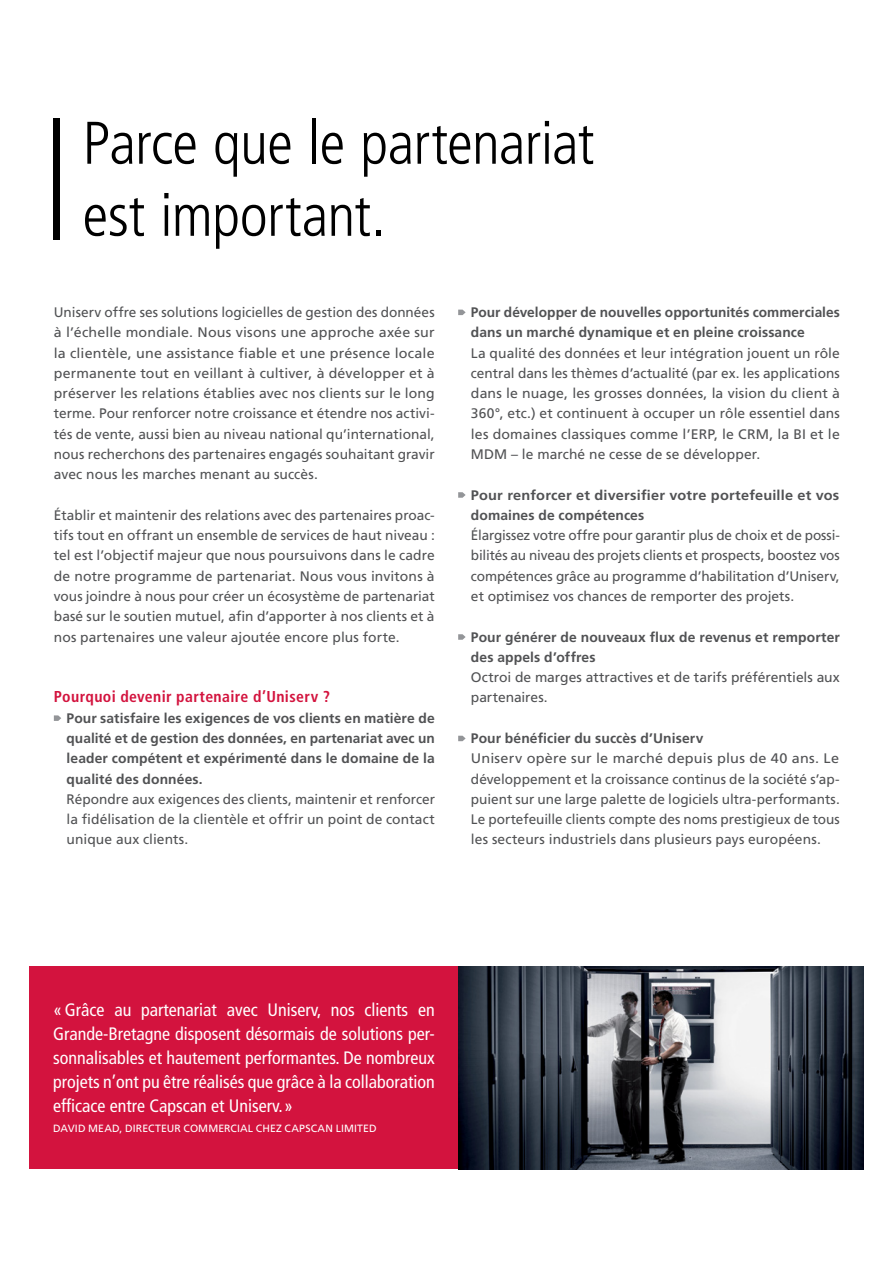
<style>
.page{position:relative;width:893px;height:1263px;background:#fff}
.page>*{position:absolute;margin:0;border:0;box-sizing:border-box;transform-origin:0 0}
.t1{font:300 condensed 60px/72px "Frutiger LT Com";letter-spacing:-.01em;color:#000}
.t2{font:condensed 18px/24px "Frutiger LT Com";color:#fff;text-align:justify}
.t3{font:700 condensed 15.75px "Frutiger LT Com";letter-spacing:.02em;color:#d3133e}
.t4{font:13.8px/20.2px "Frutiger LT Com";letter-spacing:.005em;color:#515254;text-align:justify}
.t5{font:700 13.8px/20.2px "Frutiger LT Com";letter-spacing:.01em;color:#515254}
.t6{font:13.8px/20.2px "Frutiger LT Com";letter-spacing:.005em;color:#515254;text-align:justify;scale:1.04 1}
.t7{font:700 13.8px/20.2px "Frutiger LT Com";letter-spacing:.01em;color:#515254;scale:1.05 1}
.t8{font:10.5px "Frutiger LT Com";letter-spacing:.015em;color:#fff}
</style>
<div class="page">
<img style="left:458px;top:966px;width:405px;height:203px">
<div style="left:53px;top:119px;width:7px;height:121px;background:#000"></div>
<svg style="left:54px;top:715px;width:7px;height:6px"></svg>
<svg style="left:458px;top:310px;width:8px;height:5px"></svg>
<svg style="left:458px;top:492px;width:8px;height:6px"></svg>
<svg style="left:458px;top:634px;width:8px;height:6px"></svg>
<svg style="left:458px;top:736px;width:8px;height:5px"></svg>
<div style="left:30px;top:966px;width:428px;height:203px;background:#d3133e"></div>
<h1 class="t1" style="left:83px;top:108px;width:513px">Parce que le partenariat est important.</h1>
<p class="t4" style="left:54px;top:302px;width:382px">Uniserv offre ses solutions logicielles de gestion des données à l’échelle mondiale. Nous visons une approche axée sur la clientèle, une assistance fiable et une présence locale permanente tout en veillant à cultiver, à développer et à préserver les relations établies avec nos clients sur le long terme. Pour renforcer notre croissance et étendre nos activi&shy;tés de vente, aussi bien au niveau national qu’international, nous recherchons des partenaires engagés souhaitant gravir avec nous les marches menant au succès.</p>
<p class="t4" style="left:54px;top:505px;width:382px">Établir et maintenir des relations avec des partenaires proac&shy;tifs tout en offrant un ensemble de services de haut niveau : tel est l’objectif majeur que nous poursuivons dans le cadre de notre programme de partenariat. Nous vous invitons à vous joindre à nous pour créer un écosystème de partenariat basé sur le soutien mutuel, afin d’apporter à nos clients et à nos partenaires une valeur ajoutée encore plus forte.</p>
<p class="t3" style="left:54px;top:687px;width:278px">Pourquoi devenir partenaire d’Uniserv ?</p>
<p class="t5" style="left:67px;top:708px;width:370px;text-align:justify">Pour satisfaire les exigences de vos clients en matière de qualité et de gestion des données, en partenariat avec un leader compétent et expérimenté dans le domaine de la qualité des données.</p>
<p class="t4" style="left:67px;top:789px;width:370px">Répondre aux exigences des clients, maintenir et renforcer la fidélisation de la clientèle et offrir un point de contact unique aux clients.</p>
<p class="t5" style="left:471px;top:302px;width:371px">Pour développer de nouvelles opportunités commerciales dans un marché dynamique et en pleine croissance</p>
<p class="t4" style="left:471px;top:343px;width:370px">La qualité des données et leur intégration jouent un rôle central dans les thèmes d’actualité (par ex. les applications dans le nuage, les grosses données, la vision du client à 360°, etc.) et continuent à occuper un rôle essentiel dans les domaines classiques comme l’ERP, le CRM, la BI et le MDM – le marché ne cesse de se développer.</p>
<p class="t7" style="left:471px;top:485px;width:352px">Pour renforcer et diversifier votre portefeuille et vos domaines de compétences</p>
<p class="t4" style="left:471px;top:525px;width:371px;text-indent:-13px">É largissez votre offre pour garantir plus de choix et de possi&shy;bilités au niveau des projets clients et prospects, boostez vos compétences grâce au programme d’habilitation d’Uniserv, et optimisez vos chances de remporter des projets.</p>
<p class="t5" style="left:471px;top:627px;width:370px">Pour générer de nouveaux flux de revenus et remporter des appels d’offres</p>
<p class="t4" style="left:471px;top:667px;width:370px">Octroi de marges attractives et de tarifs préférentiels aux partenaires.</p>
<p class="t5" style="left:471px;top:728px;width:234px">Pour bénéficier du succès d’Uniserv</p>
<p class="t6" style="left:471px;top:748px;width:356px">Uniserv opère sur le marché depuis plus de 40 ans. Le développement et la croissance continus de la société s’ap&shy;puient sur une large palette de logiciels ultra-performants.<br>Le portefeuille clients compte des noms prestigieux de tous les secteurs industriels dans plusieurs pays européens.</p>
<p class="t2" style="left:53px;top:998px;width:383px">«Grâce au partenariat avec Uniserv, nos clients en Grande-Bretagne disposent désormais de solutions per&shy;sonnalisables et hautement performantes. De nombreux projets n’ont pu être réalisés que grâce à la collaboration efficace entre Capscan et Uniserv.»</p>
<p class="t8" style="left:53px;top:1122px;width:325px">David Mead, DIRECTE UR COMMERCIAL CHEZ CAPSCAN LIMITE D</p>
<h2 class="t2" style="left:71px;top:998px;width:255px">Grâce au partenariat avec Uniserv,</h2>
</div>
